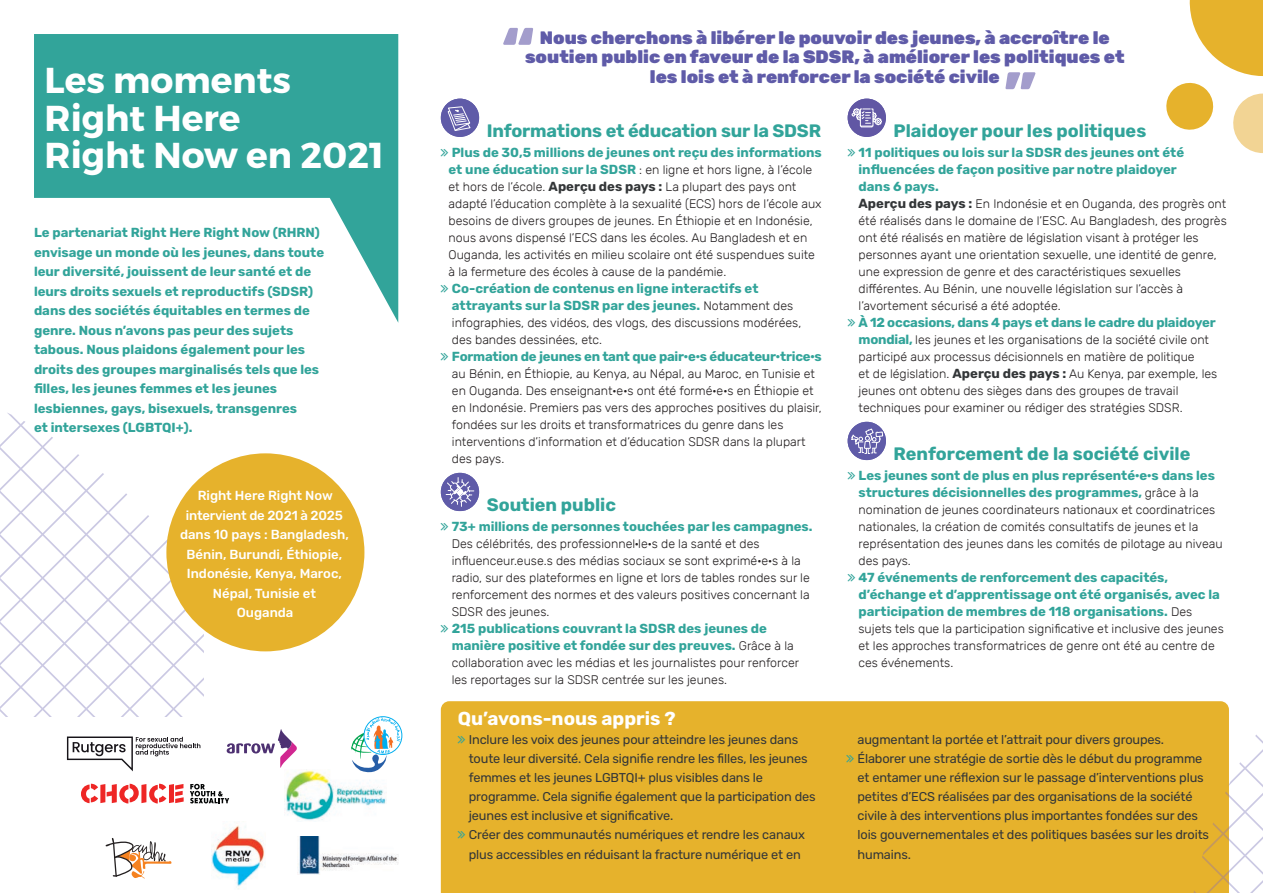
<style>
.page{position:relative;width:1263px;height:893px;background:#fff}
.page>*{position:absolute;margin:0;border:0;box-sizing:border-box;transform-origin:0 0}
.t1{font:900 55.95px "Rubik";color:#a39dcc}
.t2{font:700 36px/37.5px "Montserrat";color:#fff}
.t3{font:700 18.75px "Rubik";color:#fff}
.t4{font:900 18px/19.5px "Rubik";color:#5f5ba8;text-align:center}
.t5{font:700 18px "Rubik";color:#32a49a}
.t6{font:700 13.2px/19.5px "Rubik";color:#32a49a}
.t7{font:500 13.2px/19.5px "Rubik";color:#fff;text-align:center}
.t8{font:12.75px/19.2px "Rubik";letter-spacing:-.01em;color:#333638}
.t9{font:300 12.3px/17px "Rubik";color:#231f20}
.s1{font-weight:700;font-size:13.2px;color:#32a49a}
.s2{font-weight:700;font-size:13.2px;color:#333638}
.s3{font-weight:300;font-size:12.3px;color:#231f20}
</style>
<div class="page">
<svg style="left:0;top:413px;width:204px;height:304px"></svg>
<div style="left:441px;top:99px;width:38px;height:38px;background:#5f5ba8;border-radius:19px"></div>
<svg style="left:447px;top:106px;width:24px;height:25px"></svg>
<div style="left:441px;top:473px;width:38px;height:38px;background:#5f5ba8;border-radius:19px"></div>
<svg style="left:446px;top:478px;width:28px;height:28px"></svg>
<svg style="left:34px;top:34px;width:364px;height:288px;fill:#32a49a"></svg>
<div style="left:848px;top:99px;width:38px;height:38px;background:#6157a4;border-radius:19px"></div>
<svg style="left:851px;top:108px;width:31px;height:19px"></svg>
<div style="left:848px;top:422px;width:38px;height:38px;background:#5f5ba8;border-radius:19px"></div>
<svg style="left:851px;top:428px;width:32px;height:26px"></svg>
<svg style="left:67px;top:736px;width:133px;height:35px"></svg>
<svg style="left:227px;top:729px;width:70px;height:39px"></svg>
<svg style="left:106px;top:838px;width:65px;height:40px"></svg>
<img style="left:284px;top:770px;width:102px;height:51px">
<img style="left:297px;top:837px;width:101px;height:38px">
<svg style="left:351px;top:717px;width:49px;height:58px"></svg>
<div style="left:364px;top:717px;width:38px;height:38px;border:1px solid #00aeef;border-radius:50%"></div>
<svg style="left:190px;top:784px;width:39px;height:19px"></svg>
<svg style="left:81px;top:784px;width:103px;height:19px"></svg>
<img style="left:212px;top:825px;width:53px;height:64px">
<div style="left:441px;top:701px;width:788px;height:192px;background:#e6b22c"></div>
<svg style="left:1166px;top:0;width:97px;height:153px"></svg>
<svg style="left:1193px;top:734px;width:70px;height:159px"></svg>
<div style="left:166px;top:453px;width:198px;height:198px;background:#e6b22c;border-radius:50%"></div>
<svg style="left:458px;top:736px;width:7px;height:7px"></svg>
<svg style="left:458px;top:831px;width:7px;height:8px"></svg>
<svg style="left:847px;top:755px;width:7px;height:7px"></svg>
<h2 class="t2" style="left:45px;top:62px;width:341px">Les moments<br>Right Here<br>Right Now en 2021</h2>
<p class="t6" style="left:34px;top:223px;width:292px">Le partenariat Right Here Right Now (RHRN) envisage un monde où les jeunes, dans toute leur diversité, jouissent de leur santé et de leurs droits sexuels et reproductifs (SDSR) dans des sociétés équitables en termes de genre. Nous n’avons pas peur des sujets tabous. Nous plaidons également pour les droits des groupes marginalisés tels que les filles, les jeunes femmes et les jeunes lesbiennes, gays, bisexuels, transgenres<br>et intersexes (LGBTQI+).</p>
<p class="t7" style="left:180px;top:486px;width:170px">Right Here Right Now intervient de 2021 à 2025 dans 10 pays : Bangladesh,<br>Bénin, Burundi, Éthiopie,<br>Indonésie, Kenya, Maroc,<br>Népal, Tunisie et<br>Ouganda</p>
<h1 class="t1" style="left:502px;top:15px;width:34px">“</h1>
<h3 class="t4" style="left:525px;top:28px;width:601px">Nous cherchons à libérer le pouvoir des jeunes, à accroître le soutien public en faveur de la SDSR, à améliorer les politiques et</h3>
<h3 class="t4" style="left:650px;top:67px;width:351px">les lois et à renforcer la société civile</h3>
<h1 class="t1" style="left:1004px;top:59px;width:33px">”</h1>
<h3 class="t5" style="left:487px;top:120px;width:336px">Informations et éducation sur la SDSR</h3>
<p class="t6" style="left:452px;top:143px;width:372px">Plus de 30,5 millions de jeunes ont reçu des informations</p>
<p class="t9" style="left:448px;top:161px;width:375px"><span class="s1">et une éducation sur la SDSR</span> : en ligne et hors ligne, à l’école et hors de l’école. <span class="s2">Aperçu des pays :</span> La plupart des pays ont adapté l’éducation complète à la sexualité (ECS) hors de l’école aux besoins de divers groupes de jeunes. En Éthiopie et en Indonésie, nous avons dispensé l’ECS dans les écoles. Au Bangladesh et en Ouganda, les activités en milieu scolaire ont été suspendues suite à la fermeture des écoles à cause de la pandémie.</p>
<p class="t6" style="left:452px;top:280px;width:343px;line-height:17px">Co-création de contenus en ligne interactifs et attrayants sur la SDSR par des jeunes. <span class="s3">Notamment des</span></p>
<p class="t9" style="left:452px;top:315px;width:351px">infographies, des vidéos, des vlogs, des discussions modérées, des bandes dessinées, etc.</p>
<p class="t6" style="left:452px;top:347px;width:371px">Formation de jeunes en tant que pair·e·s éducateur·trice·s</p>
<p class="t9" style="left:452px;top:366px;width:371px">au Bénin, en Éthiopie, au Kenya, au Népal, au Maroc, en Tunisie et en Ouganda. Des enseignant·e·s ont été formé·e·s en Éthiopie et en Indonésie. Premiers pas vers des approches positives du plaisir, fondées sur les droits et transformatrices du genre dans les interventions d’information et d’éducation SDSR dans la plupart des pays.</p>
<h3 class="t5" style="left:487px;top:494px;width:131px">Soutien public</h3>
<p class="t6" style="left:452px;top:517px;width:362px">73+ millions de personnes touchées par les campagnes.</p>
<p class="t9" style="left:452px;top:536px;width:359px">Des célébrités, des professionnel·le·s de la santé et des influenceur.euse.s des médias sociaux se sont exprimé·e·s à la radio, sur des plateformes en ligne et lors de tables rondes sur le renforcement des normes et des valeurs positives concernant la SDSR des jeunes.</p>
<p class="t6" style="left:452px;top:620px;width:343px;line-height:17px">215 publications couvrant la SDSR des jeunes de manière positive et fondée sur des preuves. <span class="s3">Grâce à la</span></p>
<p class="t9" style="left:452px;top:655px;width:349px">collaboration avec les médias et les journalistes pour renforcer les reportages sur la SDSR centrée sur les jeunes.</p>
<h3 class="t3" style="left:458px;top:707px;width:219px">Qu’avons-nous appris ?</h3>
<h3 class="t5" style="left:893px;top:120px;width:254px">Plaidoyer pour les politiques</h3>
<p class="t6" style="left:858px;top:144px;width:327px;line-height:17px">11 politiques ou lois sur la SDSR des jeunes ont été influencées de façon positive par notre plaidoyer dans 6 pays.</p>
<p class="t9" style="left:858px;top:196px;width:370px"><span class="s2">Aperçu des pays :</span> En Indonésie et en Ouganda, des progrès ont été réalisés dans le domaine de l’ESC. Au Bangladesh, des progrès ont été réalisés en matière de législation visant à protéger les personnes ayant une orientation sexuelle, une identité de genre, une expression de genre et des caractéristiques sexuelles différentes. Au Bénin, une nouvelle législation sur l’accès à l’avortement sécurisé a été adoptée.</p>
<p class="t6" style="left:858px;top:313px;width:359px">À 12 occasions, dans 4 pays et dans le cadre du plaidoyer</p>
<p class="t9" style="left:858px;top:332px;width:360px"><span class="s1">mondial,</span> les jeunes et les organisations de la société civile ont participé aux processus décisionnels en matière de politique<br>et de législation. <span class="s2">Aperçu des pays :</span> Au Kenya, par exemple, les jeunes ont obtenu des sièges dans des groupes de travail techniques pour examiner ou rédiger des stratégies SDSR.</p>
<h3 class="t5" style="left:893px;top:443px;width:298px">Renforcement de la société civile</h3>
<p class="t6" style="left:858px;top:467px;width:358px;line-height:17px">Les jeunes sont de plus en plus représenté·e·s dans les structures décisionnelles des programmes, <span class="s3">grâce à la</span></p>
<p class="t9" style="left:858px;top:502px;width:366px">nomination de jeunes coordinateurs nationaux et coordinatrices nationales, la création de comités consultatifs de jeunes et la représentation des jeunes dans les comités de pilotage au niveau des pays.</p>
<p class="t6" style="left:858px;top:569px;width:363px;line-height:17px">47 événements de renforcement des capacités, d’échange et d’apprentissage ont été organisés, avec la participation de membres de 118 organisations. <span class="s3">Des</span></p>
<p class="t9" style="left:858px;top:621px;width:367px">sujets tels que la participation significative et inclusive des jeunes et les approches transformatrices de genre ont été au centre de ces événements.</p>
<p class="t8" style="left:469px;top:730px;width:348px">Inclure les voix des jeunes pour atteindre les jeunes dans toute leur diversité. Cela signifie rendre les filles, les jeunes femmes et les jeunes LGBTQI+ plus visibles dans le programme. Cela signifie également que la participation des jeunes est inclusive et significative.<br>Créer des communautés numériques et rendre les canaux plus accessibles en réduisant la fracture numérique et en</p>
<p class="t8" style="left:857px;top:730px;width:353px">augmentant la portée et l’attrait pour divers groupes.<br>Élaborer une stratégie de sortie dès le début du programme et entamer une réflexion sur le passage d’interventions plus petites d’ECS réalisées par des organisations de la société civile à des interventions plus importantes fondées sur des lois gouvernementales et des politiques basées sur les droits humains.</p>
</div>
